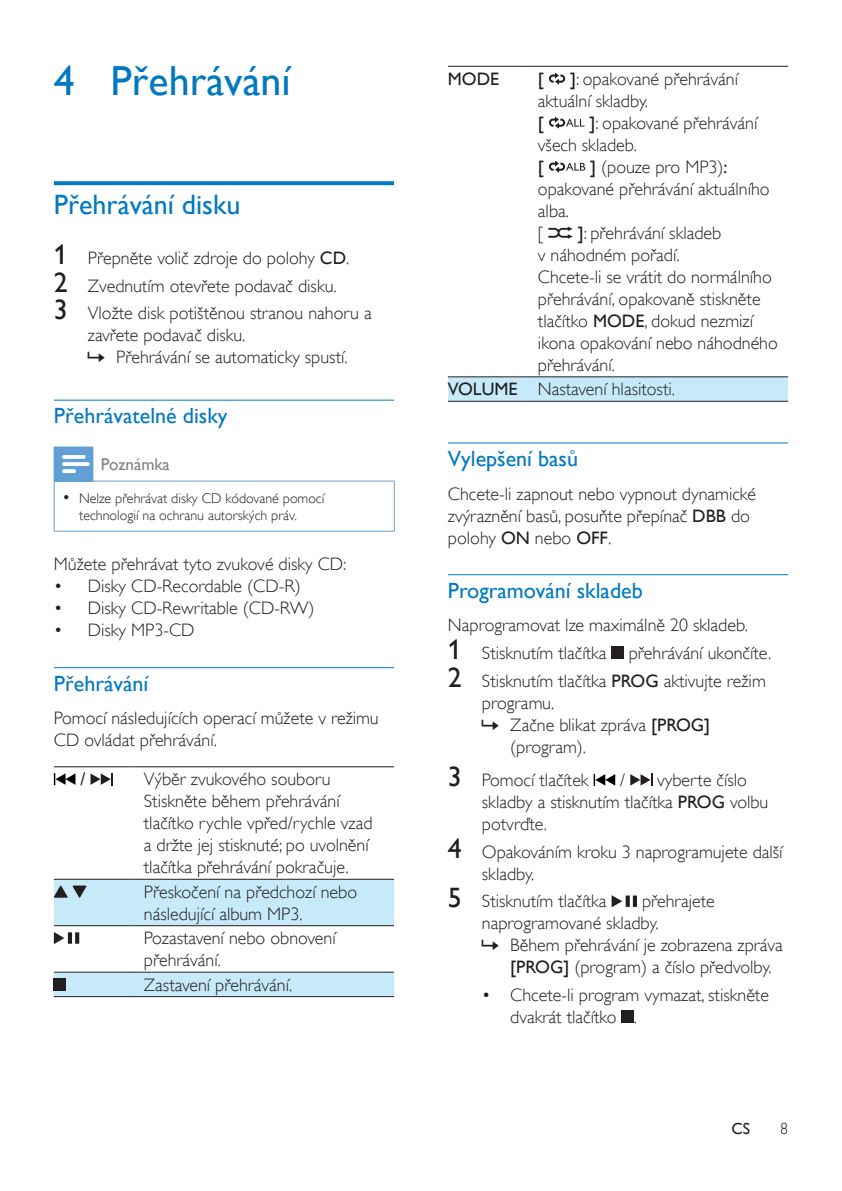
<style>
.page{position:relative;width:842px;height:1191px;background:#fff}
.page>*{position:absolute;margin:0;border:0;box-sizing:border-box;transform-origin:0 0}
.t1{font:42px "Gill Sans Alt One WGL";color:#0079c2}
.t2{font:28px "Gill Sans Alt One WGL";color:#0079c2}
.t3{font:22px "Gill Sans Alt One WGL";color:#0079c2}
.t4{font:18px/22px "Gill Sans Alt One WGL Light";color:#231f20}
.t5{font:18px "Gill Sans Alt One WGL";color:#231f20}
.t6{font:17px "Gill Sans Alt One WGL";color:#808285}
.t7{font:16px "Gill Sans Alt One WGL";color:#231f20}
.t8{font:16px "Gill Sans Alt One WGL Light";color:#231f20}
.t9{font:14px/17px "Gill Sans Alt One WGL Light";color:#231f20}
.s1{font-family:"Gill Sans Alt One WGL";font-size:28px}
.s2{font-family:"Gill Sans Alt One WGL"}
.s3{font-size:17px}
</style>
<div class="page">
<svg style="left:54px;top:181px;width:340px;height:4px"></svg>
<hr style="left:54px;top:400px;width:340px;height:1px;background:#0079c2">
<hr style="left:54px;top:667px;width:340px;height:1px;background:#0079c2">
<div style="left:54px;top:447px;width:39px;height:34px;background:#629fd5"></div>
<hr style="left:54px;top:481px;width:1px;height:50px;background:#629fd5">
<hr style="left:394px;top:481px;width:1px;height:50px;background:#629fd5">
<hr style="left:54px;top:531px;width:39px;height:1px;background:#629fd5">
<hr style="left:93px;top:531px;width:302px;height:1px;background:#629fd5">
<hr style="left:93px;top:447px;width:1px;height:34px;background:#629fd5">
<hr style="left:93px;top:481px;width:302px;height:1px;background:#629fd5">
<svg style="left:62px;top:455px;width:28px;height:18px"></svg>
<hr style="left:54px;top:766px;width:80px;height:1px;background:#231f20">
<hr style="left:134px;top:766px;width:260px;height:1px;background:#231f20">
<hr style="left:54px;top:878px;width:80px;height:1px;background:#231f20">
<hr style="left:134px;top:878px;width:260px;height:1px;background:#231f20">
<hr style="left:54px;top:996px;width:80px;height:1px;background:#231f20">
<hr style="left:134px;top:996px;width:260px;height:1px;background:#231f20">
<svg style="left:54px;top:773px;width:21px;height:12px"></svg>
<svg style="left:91px;top:773px;width:21px;height:12px"></svg>
<svg style="left:54px;top:879px;width:340px;height:117px"></svg>
<svg style="left:75px;top:932px;width:4px;height:11px"></svg>
<hr style="left:68px;top:932px;width:4px;height:11px;background:#231f20">
<div style="left:54px;top:978px;width:12px;height:12px;background:#231f20"></div>
<hr style="left:448px;top:442px;width:340px;height:1px;background:#0079c2">
<hr style="left:448px;top:574px;width:340px;height:1px;background:#0079c2">
<svg style="left:448px;top:377px;width:340px;height:24px;background:#c2e5f4"></svg>
<hr style="left:448px;top:66px;width:80px;height:1px;background:#231f20">
<hr style="left:528px;top:66px;width:260px;height:1px;background:#231f20">
<hr style="left:448px;top:376px;width:80px;height:1px;background:#231f20">
<hr style="left:528px;top:376px;width:260px;height:1px;background:#231f20">
<hr style="left:448px;top:401px;width:80px;height:1px;background:#231f20">
<hr style="left:528px;top:401px;width:260px;height:1px;background:#231f20">
<svg style="left:549px;top:73px;width:16px;height:12px"></svg>
<svg style="left:549px;top:117px;width:35px;height:12px"></svg>
<svg style="left:549px;top:161px;width:36px;height:12px"></svg>
<svg style="left:548px;top:227px;width:25px;height:12px"></svg>
<div style="left:612px;top:647px;width:12px;height:12px;background:#231f20"></div>
<svg style="left:594px;top:774px;width:21px;height:12px"></svg>
<svg style="left:630px;top:774px;width:22px;height:12px"></svg>
<svg style="left:612px;top:895px;width:10px;height:12px"></svg>
<svg style="left:633px;top:895px;width:4px;height:12px"></svg>
<svg style="left:626px;top:895px;width:4px;height:12px"></svg>
<div style="left:622px;top:1011px;width:12px;height:12px;background:#231f20"></div>
<h1 class="t1" style="left:54px;top:52px;width:238px">4 Přehrávání</h1>
<h2 class="t2" style="left:54px;top:185px;width:188px">Přehrávání disku</h2>
<p class="t4" style="left:54px;top:244px;width:319px;line-height:27.6px"><span class="s1">1</span> Přepněte volič zdroje do polohy <span class="s2">CD</span>.<br><span class="s1">2</span> Zvednutím otevřete podavač disku.<br><span class="s1">3</span> Vložte disk potištěnou stranou nahoru a</p>
<p class="t4" style="left:116px;top:324px;width:233px;text-indent:-28px">zavřete podavač disku.<br>Přehrávání se automaticky spustí.</p>
<p class="t3" style="left:54px;top:401px;width:175px">Přehrávatelné disky</p>
<p class="t6" style="left:101px;top:452px;width:70px">Poznámka</p>
<p class="t9" style="left:79px;top:490px;width:247px;text-indent:-17px"><span class="s3">•</span> Nelze přehrávat disky CD kódované pomocí technologií na ochranu autorských práv.</p>
<p class="t4" style="left:54px;top:553px;width:294px">Můžete přehrávat tyto zvukové disky CD:</p>
<p class="t4" style="left:54px;top:575px;width:248px">• Disky CD-Recordable (CD-R)</p>
<p class="t4" style="left:54px;top:597px;width:262px">• Disky CD-Rewritable (CD-RW)</p>
<p class="t4" style="left:54px;top:619px;width:142px">• Disky MP3-CD</p>
<p class="t3" style="left:54px;top:668px;width:96px">Přehrávání</p>
<p class="t4" style="left:54px;top:707px;width:326px">Pomocí následujících operací můžete v režimu<br>CD ovládat přehrávání.</p>
<p class="t5" style="left:80px;top:767px;width:7px">/</p>
<p class="t4" style="left:144px;top:768px;width:230px">Výběr zvukového souboru<br>Stiskněte během přehrávání tlačítko rychle vpřed/rychle vzad a držte jej stisknuté; po uvolnění tlačítka přehrávání pokračuje.</p>
<p class="t4" style="left:144px;top:880px;width:215px">Přeskočení na předchozí nebo následující album MP3.</p>
<p class="t4" style="left:144px;top:927px;width:193px">Pozastavení nebo obnovení přehrávání.</p>
<p class="t4" style="left:144px;top:973px;width:150px">Zastavení přehrávání.</p>
<p class="t5" style="left:448px;top:66px;width:53px">MODE</p>
<p class="t5" style="left:538px;top:66px;width:7px">[</p>
<p class="t4" style="left:538px;top:68px;width:202px;text-indent:32px"><span class="s2">]</span>: opakované přehrávání aktuální skladby.</p>
<p class="t5" style="left:538px;top:110px;width:7px">[</p>
<p class="t4" style="left:538px;top:112px;width:221px;text-indent:52px"><span class="s2">]</span>: opakované přehrávání všech skladeb.</p>
<p class="t5" style="left:538px;top:154px;width:7px">[</p>
<p class="t4" style="left:538px;top:156px;width:233px;text-indent:52px"><span class="s2">]</span> (pouze pro MP3)<span class="s2">: </span>opakované přehrávání aktuálního alba.<br>[</p>
<p class="t4" style="left:538px;top:222px;width:241px;text-indent:40px"><span class="s2">]</span>: přehrávání skladeb<br>v náhodném pořadí.<br>Chcete-li se vrátit do normálního přehrávání, opakovaně stiskněte tlačítko <span class="s2">MODE</span>, dokud nezmizí ikona opakování nebo náhodného přehrávání.</p>
<p class="t4" style="left:448px;top:378px;width:229px"><span class="s2">VOLUME</span> Nastavení hlasitosti.</p>
<p class="t3" style="left:448px;top:443px;width:132px">Vylepšení basů</p>
<p class="t4" style="left:448px;top:482px;width:310px">Chcete-li zapnout nebo vypnout dynamické zvýraznění basů, posuňte přepínač <span class="s2">DBB</span> do polohy <span class="s2">ON</span> nebo <span class="s2">OFF</span>.</p>
<p class="t3" style="left:448px;top:575px;width:196px">Programování skladeb</p>
<p class="t4" style="left:448px;top:611px;width:325px;line-height:27.6px">Naprogramovat lze maximálně 20 skladeb.<br><span class="s1">1</span> Stisknutím tlačítka přehrávání ukončíte.<br><span class="s1">2</span> Stisknutím tlačítka <span class="s2">PROG</span> aktivujte režim</p>
<p class="t4" style="left:510px;top:691px;width:201px;text-indent:-28px">programu.<br>Začne blikat zpráva <span class="s2">[PROG] </span>(program).</p>
<p class="t4" style="left:448px;top:769px;width:142px"><span class="s1">3</span> Pomocí tlačítek</p>
<p class="t4" style="left:620px;top:769px;width:7px">/</p>
<p class="t4" style="left:482px;top:769px;width:288px;text-indent:175px">vyberte číslo skladby a stisknutím tlačítka <span class="s2">PROG</span> volbu potvrďte.</p>
<p class="t4" style="left:482px;top:840px;width:302px;text-indent:-34px"><span class="s1">4</span> Opakováním kroku 3 naprogramujete další skladby.</p>
<p class="t4" style="left:448px;top:890px;width:160px"><span class="s1">5</span> Stisknutím tlačítka</p>
<p class="t4" style="left:482px;top:890px;width:234px;text-indent:160px">přehrajete naprogramované skladby.</p>
<p class="t4" style="left:510px;top:934px;width:274px">Během přehrávání je zobrazena zpráva <span class="s2">[PROG]</span> (program) a číslo předvolby.</p>
<p class="t4" style="left:510px;top:984px;width:260px;text-indent:-28px">• Chcete-li program vymazat, stiskněte dvakrát tlačítko .</p>
<p class="t7" style="left:732px;top:1118px;width:20px">CS</p>
<p class="t8" style="left:780px;top:1118px;width:9px">8</p>
</div>
